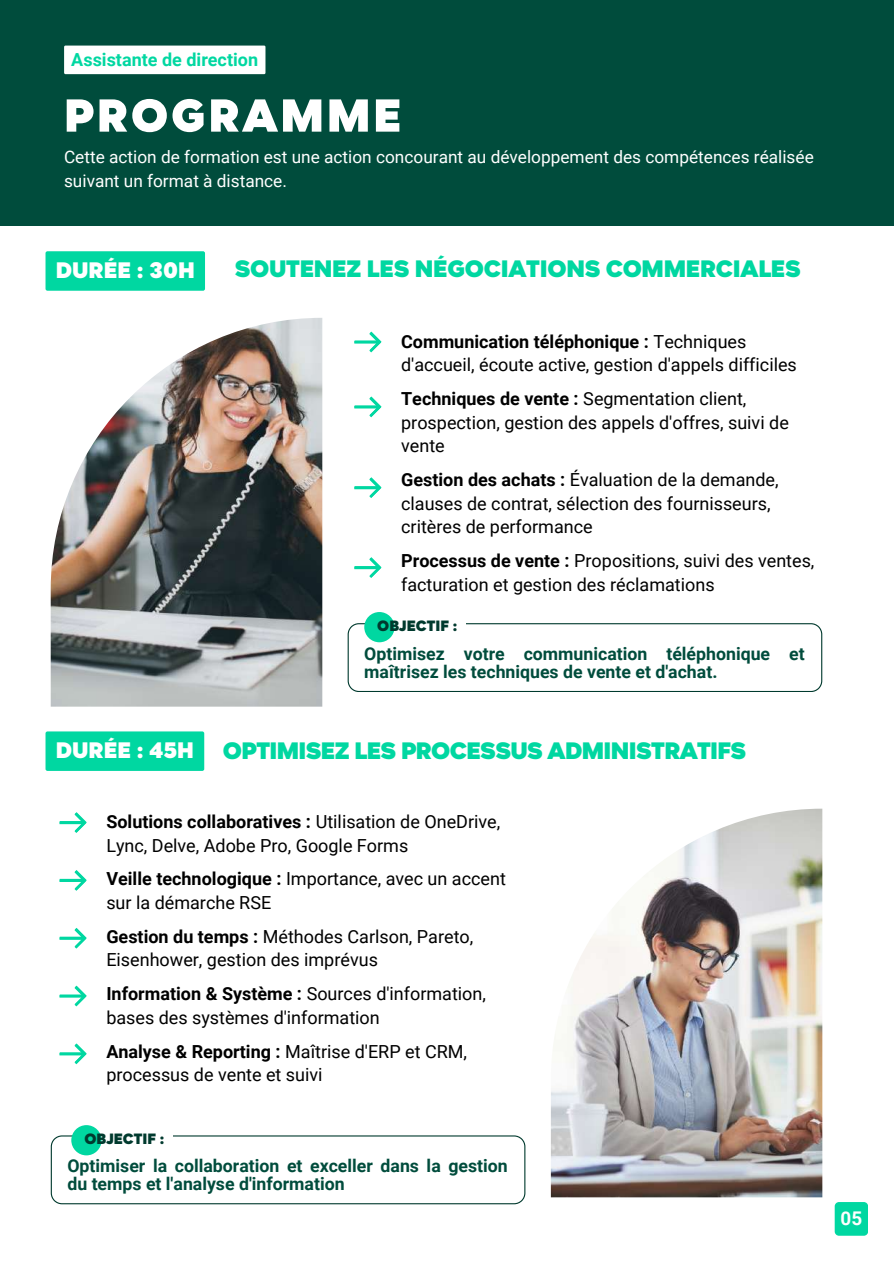
<style>
.page{position:relative;width:894px;height:1264px;background:#fff}
.page>*{position:absolute;margin:0;border:0;box-sizing:border-box;transform-origin:0 0}
.t1{font:900 52.5px "Magenos";letter-spacing:.055em;color:#fff}
.t2{font:900 27px "Magenos";letter-spacing:-.015em;color:#00d7a1}
.t3{font:900 25.5px "Magenos";color:#fff}
.t4{font:700 18.9px "Roboto";color:#fff}
.t5{font:18px/23.7px "Roboto";color:#000}
.t6{font:700 18px "Roboto";color:#00d7a1}
.t7{font:700 17.7px/18px "Roboto";color:#004c3c}
.t8{font:17.25px/23.7px "Roboto";color:#fff}
.t9{font:900 16.95px "Magenos";color:#003a2e}
.s1{font-weight:700}
</style>
<div class="page">
<div style="left:0;top:0;width:893px;height:225px;background:#004c3c"></div>
<img style="left:51px;top:318px;width:271px;height:388px">
<img style="left:550px;top:808px;width:272px;height:389px">
<svg style="left:354px;top:331px;width:27px;height:21px"></svg>
<svg style="left:354px;top:396px;width:27px;height:21px"></svg>
<svg style="left:354px;top:477px;width:27px;height:21px"></svg>
<svg style="left:354px;top:557px;width:27px;height:21px"></svg>
<svg style="left:59px;top:812px;width:28px;height:21px"></svg>
<svg style="left:59px;top:870px;width:28px;height:20px"></svg>
<svg style="left:59px;top:928px;width:28px;height:20px"></svg>
<svg style="left:59px;top:985px;width:28px;height:21px"></svg>
<svg style="left:59px;top:1043px;width:28px;height:21px"></svg>
<div style="left:834px;top:1201px;width:33px;height:34px;background:#00d7a1;border-radius:4px"></div>
<svg style="left:347px;top:623px;width:475px;height:68px"></svg>
<svg style="left:51px;top:1135px;width:474px;height:68px"></svg>
<div style="left:82px;top:1130px;width:90px;height:20px;background:#fff"></div>
<div style="left:71px;top:1125px;width:31px;height:30px;background:#00d7a1;border-radius:50%"></div>
<div style="left:375px;top:617px;width:90px;height:20px;background:#fff"></div>
<div style="left:364px;top:612px;width:30px;height:30px;background:#00d7a1;border-radius:50%"></div>
<div style="left:45px;top:251px;width:160px;height:40px;background:#00d7a1;border-radius:2px"></div>
<div style="left:45px;top:731px;width:159px;height:40px;background:#00d7a1;border-radius:2px"></div>
<div style="left:64px;top:46px;width:201px;height:28px;background:#fff"></div>
<p class="t6" style="left:71px;top:49px;width:188px">Assistante de direction</p>
<h1 class="t1" style="left:64px;top:88px;width:339px">PROGRAMME</h1>
<p class="t8" style="left:64px;top:145px;width:751px">Cette action de formation est une action concourant au développement des compétences réalisée suivant un format à distance.</p>
<h3 class="t3" style="left:56px;top:256px;width:140px">DURÉE : 30H</h3>
<h3 class="t3" style="left:56px;top:736px;width:140px">DURÉE : 45H</h3>
<h2 class="t2" style="left:234px;top:254px;width:567px">SOUTENEZ LES NÉGOCIATIONS COMMERCIALES</h2>
<p class="t5" style="left:401px;top:330px;width:397px"><span class="s1">Communication téléphonique :</span> Techniques d'accueil, écoute active, gestion d'appels difficiles</p>
<p class="t5" style="left:401px;top:387px;width:389px"><span class="s1">Techniques de vente :</span> Segmentation client, prospection, gestion des appels d'offres, suivi de vente</p>
<p class="t5" style="left:401px;top:468px;width:379px"><span class="s1">Gestion des achats :</span> Évaluation de la demande, clauses de contrat, sélection des fournisseurs, critères de performance</p>
<p class="t5" style="left:401px;top:549px;width:414px"><span class="s1">Processus de vente :</span> Propositions, suivi des ventes, facturation et gestion des réclamations</p>
<p class="t9" style="left:377px;top:617px;width:81px">OBJECTIF :</p>
<p class="t7" style="left:364px;top:645px;width:442px">Optimisez votre communication téléphonique et maîtrisez les techniques de vente et d'achat.</p>
<h2 class="t2" style="left:223px;top:736px;width:524px">OPTIMISEZ LES PROCESSUS ADMINISTRATIFS</h2>
<p class="t5" style="left:106px;top:809px;width:395px"><span class="s1">Solutions collaboratives :</span> Utilisation de OneDrive,<br>Lync, Delve, Adobe Pro, Google Forms</p>
<p class="t5" style="left:106px;top:867px;width:401px"><span class="s1">Veille technologique :</span> Importance, avec un accent sur la démarche RSE</p>
<p class="t5" style="left:106px;top:924px;width:368px"><span class="s1">Gestion du temps :</span> Méthodes Carlson, Pareto,<br>Eisenhower, gestion des imprévus</p>
<p class="t5" style="left:106px;top:982px;width:381px"><span class="s1">Information &amp; Système :</span> Sources d'information, bases des systèmes d'information</p>
<p class="t5" style="left:106px;top:1039px;width:362px"><span class="s1">Analyse &amp; Reporting :</span> Maîtrise d'ERP et CRM, processus de vente et suivi</p>
<p class="t9" style="left:84px;top:1129px;width:81px">OBJECTIF :</p>
<p class="t7" style="left:67px;top:1156px;width:442px">Optimiser la collaboration et exceller dans la gestion du temps et l'analyse d'information</p>
<p class="t4" style="left:840px;top:1207px;width:23px">05</p>
</div>
